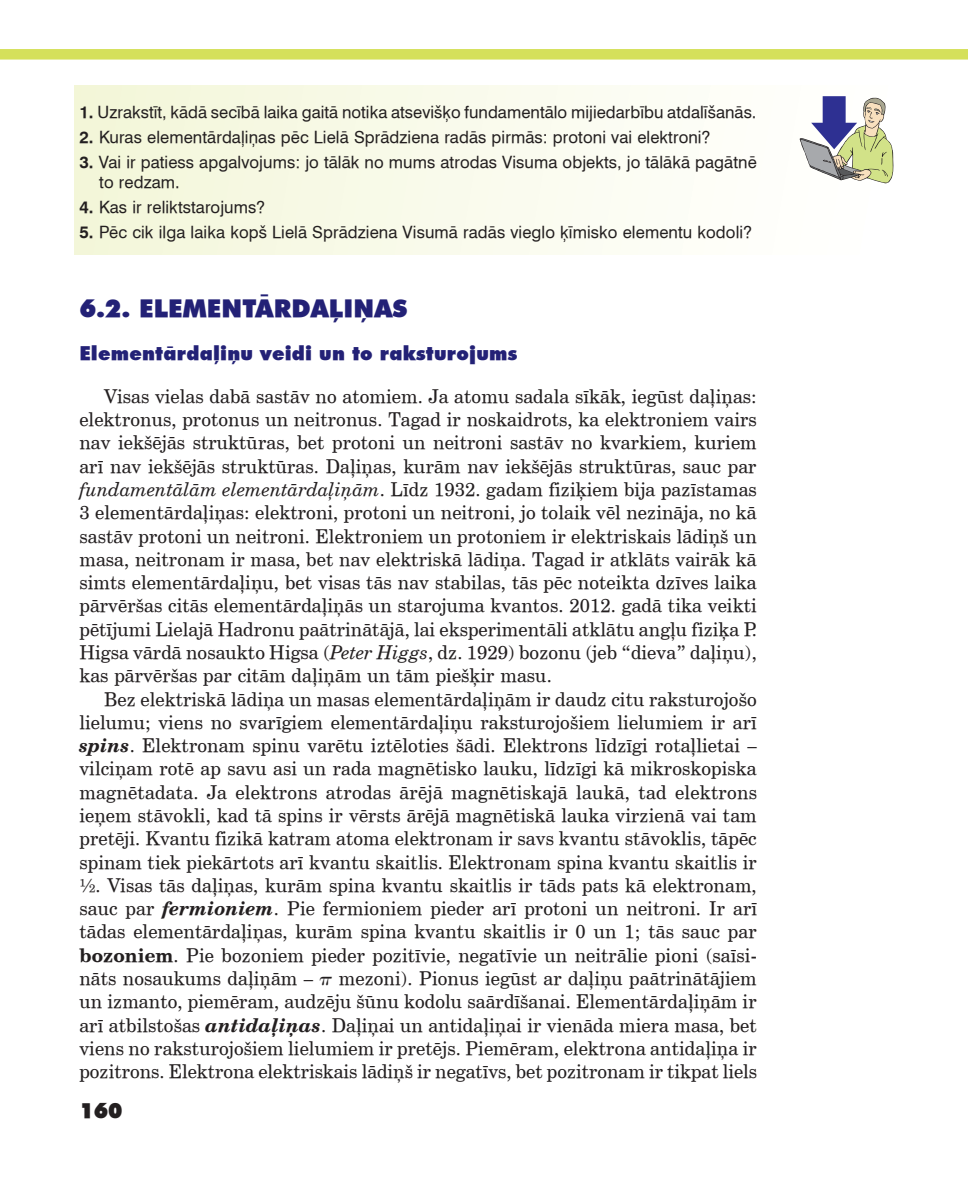
<style>
.page{position:relative;width:968px;height:1191px;background:#fff}
.page>*{position:absolute;margin:0;border:0;box-sizing:border-box;transform-origin:0 0}
.t1{font:900 24.5px "Futura TL";letter-spacing:.005em;color:#232176}
.t2{font:900 21px "Futura TL";color:#231f20}
.t3{font:900 19.25px "Futura TL";color:#232176}
.t4{font:18.72px/23.3px "Century Schoolbook TL";letter-spacing:.005em;color:#231f20;text-align:justify}
.t5{font:16.62px/19.9px "Swiss 721 TL";letter-spacing:.005em;color:#231f20}
.s1{font-weight:700}
.s2{font-style:italic}
.s3{font-weight:700;font-style:italic}
</style>
<div class="page">
<div style="left:0;top:49px;width:967px;height:11px;background:#d5e05b"></div>
<div style="left:74px;top:86px;width:824px;height:168px;background:linear-gradient(to right,#f3f6d9,#fff)"></div>
<svg style="left:799px;top:96px;width:94px;height:87px"></svg>
<p class="t5" style="left:79px;top:102px;width:678px"><span class="s1">1.</span> Uzrakstīt, kādā secībā laika gaitā notika atsevišķo fundamentālo mijiedarbību atdalīšanās.</p>
<p class="t5" style="left:79px;top:127px;width:632px"><span class="s1">2.</span> Kuras elementārdaļiņas pēc Lielā Sprādziena radās pirmās: protoni vai elektroni?</p>
<p class="t5" style="left:99px;top:152px;width:659px;text-indent:-20px"><span class="s1">3.</span> Vai ir patiess apgalvojums: jo tālāk no mums atrodas Visuma objekts, jo tālākā pagātnē to redzam.</p>
<p class="t5" style="left:79px;top:196px;width:187px"><span class="s1">4.</span> Kas ir reliktstarojums?</p>
<p class="t5" style="left:79px;top:221px;width:674px"><span class="s1">5.</span> Pēc cik ilga laika kopš Lielā Sprādziena Visumā radās vieglo ķīmisko elementu kodoli?</p>
<h1 class="t1" style="left:79px;top:292px;width:329px">6.2. Elementārdaļiņas</h1>
<p class="t3" style="left:79px;top:340px;width:439px">Elementārdaļiņu veidi un to raksturojums</p>
<p class="t4" style="left:79px;top:384px;width:678px;text-indent:25px">Visas vielas dabā sastāv no atomiem. Ja atomu sadala sīkāk, iegūst daļiņas: elektronus, protonus un neitronus. Tagad ir noskaidrots, ka elektroniem vairs nav iekšējās struktūras, bet protoni un neitroni sastāv no kvarkiem, kuriem arī nav iekšējās struktūras. Daļiņas, kurām nav iekšējās struktūras, sauc par <span class="s2">fundamentālām elementārdaļiņām</span>. Līdz 1932. gadam fiziķiem bija pazīstamas 3 elementārdaļiņas: elektroni, protoni un neitroni, jo tolaik vēl nezināja, no kā sastāv protoni un neitroni. Elektroniem un protoniem ir elektriskais lādiņš un masa, neitronam ir masa, bet nav elektriskā lādiņa. Tagad ir atklāts vairāk kā simts elementārdaļiņu, bet visas tās nav stabilas, tās pēc noteikta dzīves laika pārvēršas citās elementārdaļiņās un starojuma kvantos. 2012. gadā tika veikti pētījumi Lielajā Hadronu paātrinātājā, lai eksperimentāli atklātu angļu fiziķa P.<br>Higsa vārdā nosaukto Higsa (<span class="s2">Peter Higgs</span>, dz. 1929) bozonu (jeb “dieva” daļiņu), kas pārvēršas par citām daļiņām un tām piešķir masu.</p>
<p class="t4" style="left:79px;top:687px;width:679px;text-indent:25px">Bez elektriskā lādiņa un masas elementārdaļiņām ir daudz citu raksturojošo lielumu; viens no svarīgiem elementārdaļiņu raksturojošiem lielumiem ir arī <span class="s3">spins</span>. Elektronam spinu varētu iztēloties šādi. Elektrons līdzīgi rotaļlietai – vilciņam rotē ap savu asi un rada magnētisko lauku, līdzīgi kā mikroskopiska magnētadata. Ja elektrons atrodas ārējā magnētiskajā laukā, tad elektrons ieņem stāvokli, kad tā spins ir vērsts ārējā magnētiskā lauka virzienā vai tam pretēji. Kvantu fizikā katram atoma elektronam ir savs kvantu stāvoklis, tāpēc spinam tiek piekārtots arī kvantu skaitlis. Elektronam spina kvantu skaitlis ir ½. Visas tās daļiņas, kurām spina kvantu skaitlis ir tāds pats kā elektronam, sauc par <span class="s3">fermioniem</span>. Pie fermioniem pieder arī protoni un neitroni. Ir arī tādas elementārdaļiņas, kurām spina kvantu skaitlis ir 0 un 1; tās sauc par <span class="s1">bozoniem</span>. Pie bozoniem pieder pozitīvie, negatīvie un neitrālie pioni (saīsi&shy;nāts nosaukums daļiņām – π mezoni). Pionus iegūst ar daļiņu paātrinātājiem un izmanto, piemēram, audzēju šūnu kodolu saārdīšanai. Elementārdaļiņām ir arī atbilstošas <span class="s3">antidaļiņas</span>. Daļiņai un antidaļiņai ir vienāda miera masa, bet viens no raksturojošiem lielumiem ir pretējs. Piemēram, elektrona antidaļiņa ir pozitrons. Elektrona elektriskais lādiņš ir negatīvs, bet pozitronam ir tikpat liels</p>
<p class="t2" style="left:79px;top:1096px;width:45px">160</p>
</div>
